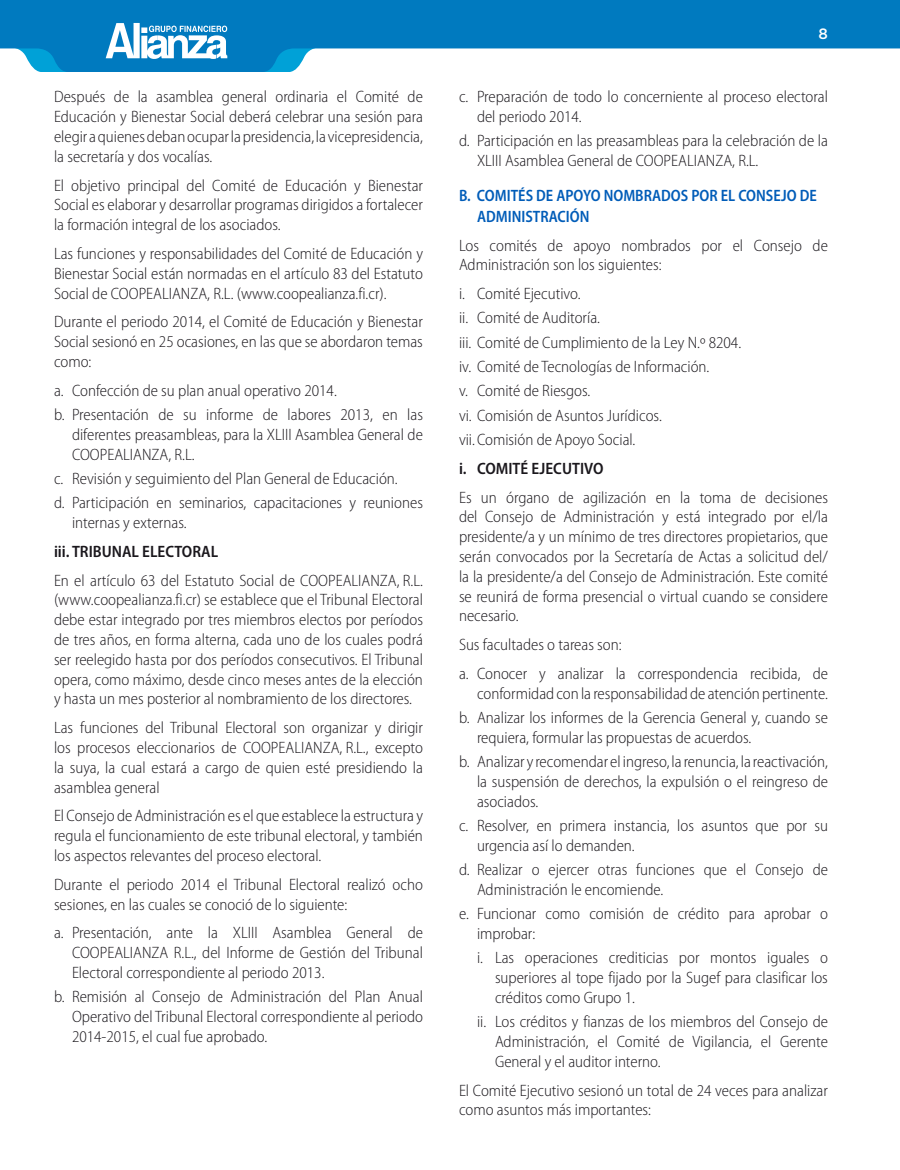
<style>
.page{position:relative;width:900px;height:1170px;background:#fff}
.page>*{position:absolute;margin:0;border:0;box-sizing:border-box;transform-origin:0 0}
.Viñeta{font:300 semi-condensed 16.5px/19.8px "Myriad Pro";color:#1a171c;text-align:justify}
.Viñeta_2{font:300 semi-condensed 16.5px/19.8px "Myriad Pro";color:#1a171c;text-align:justify}
.Subtitulo{font:600 semi-condensed 16.5px/21px "Myriad Pro";color:#005cb8;scale:.95 1}
.Viñeta-2{font:600 semi-condensed 16.5px "Myriad Pro";color:#1a171c}
.t1{font:500 15px "Gotham";color:#fff}
</style>
<div class="page">
<div style="left:0;top:0;width:900px;height:49px;background:#007abf"></div>
<svg style="left:7px;top:23px;width:316px;height:49px"></svg>
<p class="Viñeta" style="left:54px;top:87px;width:371px">Después de la asamblea general ordinaria el Comité de Educación y Bienestar Social deberá celebrar una sesión para elegir a quienes deban ocupar la presidencia, la vicepresidencia, la secretaría y dos vocalías.</p>
<p class="Viñeta" style="left:54px;top:175px;width:371px">El objetivo principal del Comité de Educación y Bienestar Social es elaborar y desarrollar programas dirigidos a fortalecer la formación integral de los asociados.</p>
<p class="Viñeta" style="left:54px;top:243px;width:370px">Las funciones y responsabilidades del Comité de Educación y Bienestar Social están normadas en el artículo 83 del Estatuto Social de COOPEALIANZA, R.L. (www.coopealianza.fi.cr).</p>
<p class="Viñeta" style="left:54px;top:312px;width:370px">Durante el periodo 2014, el Comité de Educación y Bienestar Social sesionó en 25 ocasiones, en las que se abordaron temas como:</p>
<p class="Viñeta" style="left:54px;top:380px;width:284px">a. Confección de su plan anual operativo 2014.</p>
<p class="Viñeta" style="left:72px;top:405px;width:353px;text-indent:-18px">b. Presentación de su informe de labores 2013, en las diferentes preasambleas, para la XLIII Asamblea General de COOPEALIANZA, R.L.</p>
<p class="Viñeta" style="left:54px;top:468px;width:345px">c. Revisión y seguimiento del Plan General de Educación.</p>
<p class="Viñeta" style="left:72px;top:493px;width:352px;text-indent:-18px">d. Participación en seminarios, capacitaciones y reuniones internas y externas.</p>
<p class="Viñeta-2" style="left:54px;top:541px;width:166px">iii. TRIBUNAL ELECTORAL</p>
<p class="Viñeta" style="left:54px;top:570px;width:371px">En el artículo 63 del Estatuto Social de COOPEALIANZA, R.L. (www.coopealianza.fi.cr) se establece que el Tribunal Electoral debe estar integrado por tres miembros electos por períodos de tres años, en forma alterna, cada uno de los cuales podrá ser reelegido hasta por dos períodos consecutivos. El Tribunal opera, como máximo, desde cinco meses antes de la elección y hasta un mes posterior al nombramiento de los directores.</p>
<p class="Viñeta" style="left:54px;top:718px;width:371px">Las funciones del Tribunal Electoral son organizar y dirigir los procesos eleccionarios de COOPEALIANZA, R.L., excepto la suya, la cual estará a cargo de quien esté presidiendo la asamblea general</p>
<p class="Viñeta" style="left:54px;top:806px;width:370px">El Consejo de Administración es el que establece la estructura y regula el funcionamiento de este tribunal electoral, y también los aspectos relevantes del proceso electoral.</p>
<p class="Viñeta" style="left:54px;top:874px;width:371px">Durante el periodo 2014 el Tribunal Electoral realizó ocho sesiones, en las cuales se conoció de lo siguiente:</p>
<p class="Viñeta" style="left:72px;top:923px;width:353px;text-indent:-18px">a. Presentación, ante la XLIII Asamblea General de COOPEALIANZA R.L., del Informe de Gestión del Tribunal Electoral correspondiente al periodo 2013.</p>
<p class="Viñeta" style="left:72px;top:987px;width:353px;text-indent:-18px">b. Remisión al Consejo de Administración del Plan Anual Operativo del Tribunal Electoral correspondiente al periodo 2014-2015, el cual fue aprobado.</p>
<p class="t1" style="left:819px;top:24px;width:11px">8</p>
<p class="Viñeta" style="left:477px;top:87px;width:353px;text-indent:-18px">c. Preparación de todo lo concerniente al proceso electoral del periodo 2014.</p>
<p class="Viñeta" style="left:477px;top:131px;width:353px;text-indent:-18px">d. Participación en las preasambleas para la celebración de la<br>XLIII Asamblea General de COOPEALIANZA, R.L.</p>
<p class="Subtitulo" style="left:477px;top:184px;width:359px;text-indent:-18px">B. COMITÉS DE APOYO NOMBRADOS POR EL CONSEJO DE<br>ADMINISTRACIÓN</p>
<p class="Viñeta" style="left:459px;top:235px;width:370px">Los comités de apoyo nombrados por el Consejo de<br>Administración son los siguientes:</p>
<p class="Viñeta" style="left:459px;top:284px;width:123px">i. Comité Ejecutivo.</p>
<p class="Viñeta" style="left:459px;top:308px;width:143px">ii. Comité de Auditoría.</p>
<p class="Viñeta" style="left:459px;top:332px;width:284px">iii. Comité de Cumplimiento de la Ley N.º 8204.</p>
<p class="Viñeta" style="left:459px;top:357px;width:252px">iv. Comité de Tecnologías de Información.</p>
<p class="Viñeta" style="left:459px;top:381px;width:133px">v. Comité de Riesgos.</p>
<p class="Viñeta" style="left:459px;top:405px;width:204px">vi. Comisión de Asuntos Jurídicos.</p>
<p class="Viñeta" style="left:459px;top:429px;width:178px">vii.Comisión de Apoyo Social.</p>
<p class="Viñeta-2" style="left:459px;top:458px;width:146px">i. COMITÉ EJECUTIVO</p>
<p class="Viñeta" style="left:459px;top:487px;width:371px">Es un órgano de agilización en la toma de decisiones del Consejo de Administración y está integrado por el/la presidente/a y un mínimo de tres directores propietarios, que serán convocados por la Secretaría de Actas a solicitud del/ la la presidente/a del Consejo de Administración. Este comité se reunirá de forma presencial o virtual cuando se considere necesario.</p>
<p class="Viñeta" style="left:459px;top:635px;width:164px">Sus facultades o tareas son:</p>
<p class="Viñeta" style="left:459px;top:663px;width:371px;text-align:right">a. Conocer y analizar la correspondencia recibida, de conformidad con la responsabilidad de atención pertinente.</p>
<p class="Viñeta" style="left:477px;top:708px;width:352px;text-indent:-18px">b. Analizar los informes de la Gerencia General y, cuando se requiera, formular las propuestas de acuerdos.</p>
<p class="Viñeta" style="left:477px;top:752px;width:353px;text-indent:-18px">b. Analizar y recomendar el ingreso, la renuncia, la reactivación, la suspensión de derechos, la expulsión o el reingreso de asociados.</p>
<p class="Viñeta" style="left:477px;top:816px;width:353px;text-indent:-18px">c. Resolver, en primera instancia, los asuntos que por su urgencia así lo demanden.</p>
<p class="Viñeta" style="left:477px;top:860px;width:353px;text-indent:-18px">d. Realizar o ejercer otras funciones que el Consejo de<br>Administración le encomiende.</p>
<p class="Viñeta" style="left:477px;top:904px;width:353px;text-indent:-18px">e. Funcionar como comisión de crédito para aprobar o improbar:</p>
<p class="Viñeta_2" style="left:495px;top:948px;width:335px;text-indent:-18px">i. Las operaciones crediticias por montos iguales o superiores al tope fijado por la Sugef para clasificar los créditos como Grupo 1.</p>
<p class="Viñeta_2" style="left:495px;top:1012px;width:335px;text-indent:-18px">ii. Los créditos y fianzas de los miembros del Consejo de Administración, el Comité de Vigilancia, el Gerente General y el auditor interno.</p>
<p class="Viñeta" style="left:459px;top:1080px;width:370px">El Comité Ejecutivo sesionó un total de 24 veces para analizar como asuntos más importantes:</p>
</div>
